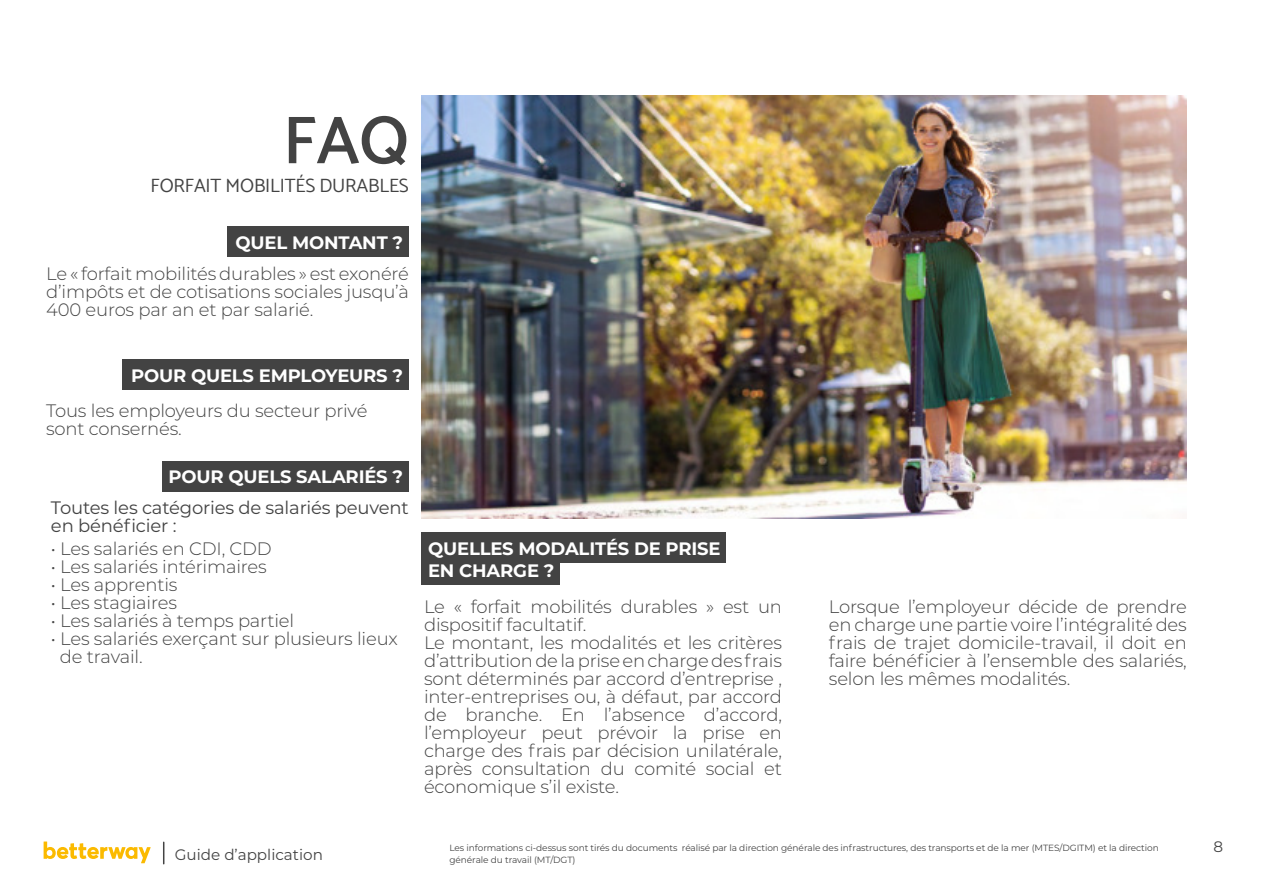
<style>
.page{position:relative;width:1263px;height:893px;background:#fff}
.page>*{position:absolute;margin:0;border:0;box-sizing:border-box;transform-origin:0 0}
.t1{font:600 67.95px "Catamaran";color:#434343}
.t2{font:19.35px "Catamaran";letter-spacing:-.01em;color:#434343}
.t3{font:300 18px/18px "Montserrat";letter-spacing:-.01em;color:#434343}
.t4{font:700 18px/22px "Montserrat";letter-spacing:-.01em;color:#fff}
.t5{font:18px/18px "Montserrat";letter-spacing:-.01em;color:#434343}
.t6{font:15.15px "Montserrat";color:#434343}
.t7{font:9px/12px "Montserrat";letter-spacing:-.01em;color:#434343}
</style>
<div class="page">
<div style="left:228px;top:227px;width:181px;height:30px;background:#434343"></div>
<div style="left:163px;top:461px;width:246px;height:31px;background:#434343"></div>
<div style="left:421px;top:532px;width:304px;height:31px;background:#434343"></div>
<div style="left:421px;top:554px;width:139px;height:31px;background:#434343"></div>
<div style="left:122px;top:359px;width:287px;height:31px;background:#434343"></div>
<img style="left:421px;top:95px;width:766px;height:423px">
<svg style="left:163px;top:842px;width:1px;height:22px"></svg>
<svg style="left:44px;top:841px;width:107px;height:22px"></svg>
<h1 class="t1" style="left:283px;top:112px;width:128px">FAQ</h1>
<p class="t2" style="left:151px;top:174px;width:260px">FORFAIT MOBILITÉS DURABLES</p>
<p class="t4" style="left:235px;top:232px;width:169px">QUEL MONTANT ?</p>
<p class="t3" style="left:46px;top:265px;width:364px;text-align:justify">Le « forfait mobilités durables » est exonéré d’impôts et de cotisations sociales jusqu’à 400 euros par an et par salarié.</p>
<p class="t4" style="left:131px;top:364px;width:274px">POUR QUELS EMPLOYEURS ?</p>
<p class="t3" style="left:46px;top:403px;width:323px">Tous les employeurs du secteur privé sont consernés.</p>
<p class="t4" style="left:169px;top:466px;width:236px">POUR QUELS SALARIÉS ?</p>
<p class="t5" style="left:51px;top:499px;width:359px">Toutes les catégories de salariés peuvent en bénéficier :</p>
<p class="t3" style="left:51px;top:540px;width:222px">• Les salariés en CDI, CDD</p>
<p class="t3" style="left:51px;top:558px;width:217px">• Les salariés intérimaires</p>
<p class="t3" style="left:51px;top:576px;width:128px">• Les apprentis</p>
<p class="t3" style="left:51px;top:594px;width:127px">• Les stagiaires</p>
<p class="t3" style="left:51px;top:612px;width:245px">• Les salariés à temps partiel</p>
<p class="t3" style="left:60px;top:630px;width:340px;text-indent:-9px">• Les salariés exerçant sur plusieurs lieux de travail.</p>
<p class="t4" style="left:428px;top:538px;width:294px">QUELLES MODALITÉS DE PRISE<br>EN CHARGE ?</p>
<p class="t3" style="left:424px;top:598px;width:359px">Le « forfait mobilités durables » est un dispositif facultatif.<br>Le montant, les modalités et les critères d’attribution de la prise en charge des frais sont déterminés par accord d’entreprise , inter-entreprises ou, à défaut, par accord de branche. En l’absence d’accord, l’employeur peut prévoir la prise en charge des frais par décision unilatérale, après consultation du comité social et économique s’il existe.</p>
<p class="t3" style="left:829px;top:598px;width:359px;text-align:justify">Lorsque l’employeur décide de prendre en charge une partie voire l’intégralité des frais de trajet domicile-travail, il doit en faire bénéficier à l’ensemble des salariés, selon les mêmes modalités.</p>
<p class="t6" style="left:175px;top:847px;width:150px">Guide d’application</p>
<p class="t7" style="left:449px;top:842px;width:711px">Les informations ci-dessus sont tirés du documents réalisé par la direction générale des infrastructures, des transports et de la mer (MTES/DGITM) et la direction générale du travail (MT/DGT)</p>
<p class="t6" style="left:1213px;top:840px;width:11px">8</p>
</div>
